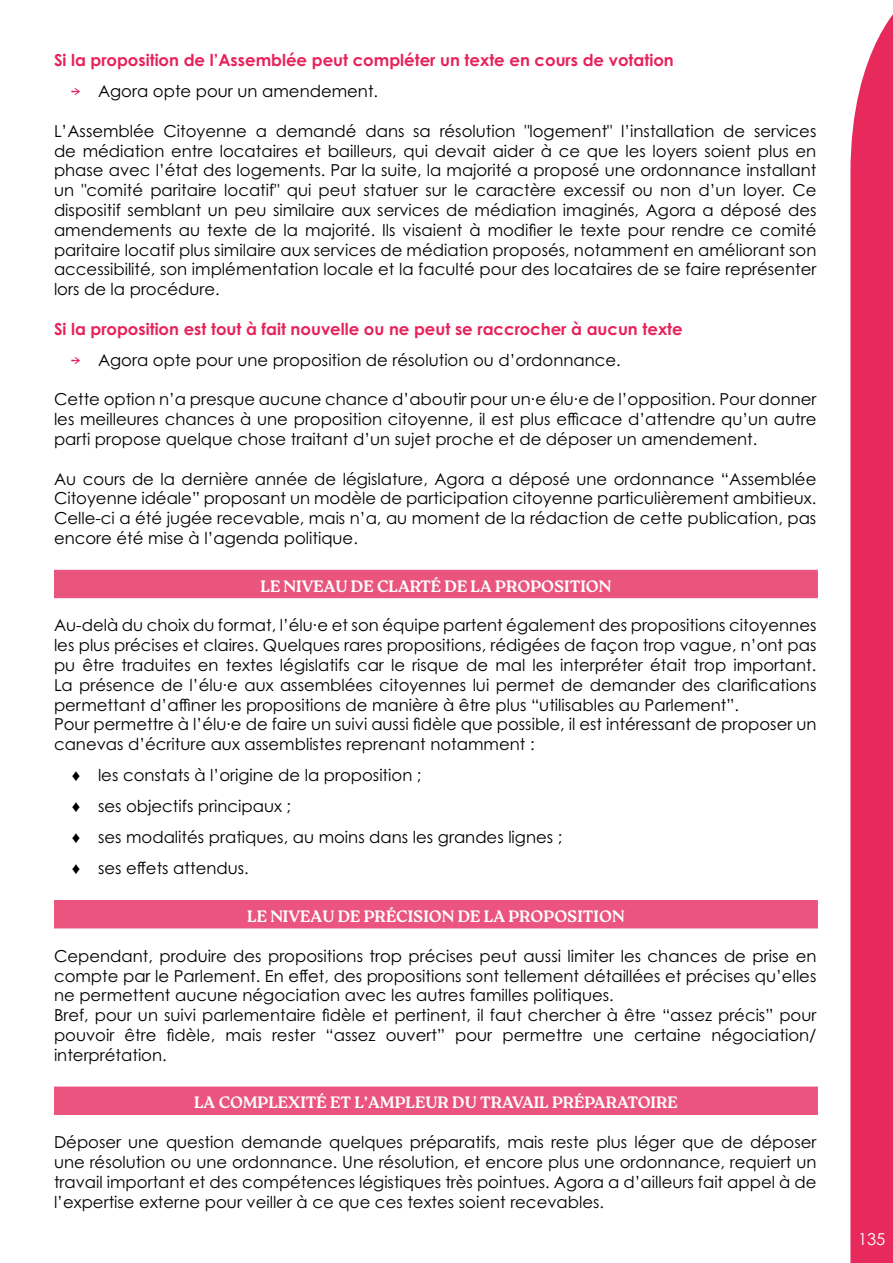
<style>
.page{position:relative;width:893px;height:1263px;background:#fff}
.page>*{position:absolute;margin:0;border:0;box-sizing:border-box;transform-origin:0 0}
.t1{font:16.5px/19.8px "Century Gothic Pro";color:#000;text-align:justify}
.t2{font:700 16.5px "Century Gothic Pro";color:#e7215a}
.t3{font:700 16.5px "Roca";color:#fff}
.t4{font:16.5px "Century Gothic Pro";color:#fff}
.s1{font-family:"Gelica";color:#e7215a}
.s2{font-family:"Andale Mono"}
</style>
<div class="page">
<div style="left:850px;top:14px;width:43px;height:1249px;background:#e7295c"></div>
<div style="left:55px;top:571px;width:762px;height:27px;background:#ea557e"></div>
<hr style="left:54px;top:570px;width:764px;height:1px;background:#ea547e">
<hr style="left:54px;top:571px;width:2px;height:26px;background:#ea547e">
<hr style="left:816px;top:571px;width:2px;height:26px;background:#ea547e">
<hr style="left:54px;top:597px;width:764px;height:1px;background:#ea547e">
<div style="left:55px;top:901px;width:762px;height:27px;background:#ea547e"></div>
<hr style="left:54px;top:900px;width:764px;height:2px;background:#ea547e">
<hr style="left:54px;top:902px;width:2px;height:26px;background:#ea547e">
<hr style="left:816px;top:902px;width:2px;height:26px;background:#ea547e">
<hr style="left:54px;top:928px;width:764px;height:1px;background:#ea547e">
<div style="left:55px;top:1087px;width:762px;height:27px;background:#ea547e"></div>
<hr style="left:54px;top:1086px;width:764px;height:2px;background:#ea547e">
<hr style="left:54px;top:1088px;width:2px;height:26px;background:#ea547e">
<hr style="left:816px;top:1088px;width:2px;height:26px;background:#ea547e">
<hr style="left:54px;top:1114px;width:764px;height:1px;background:#ea547e">
<p class="t2" style="left:54px;top:50px;width:621px">Si la proposition de l’Assemblée peut compléter un texte en cours de votation</p>
<p class="t1" style="left:71px;top:81px;width:309px"><span class="s1">→</span> Agora opte pour un amendement.</p>
<p class="t1" style="left:54px;top:121px;width:764px">L’Assemblée Citoyenne a demandé dans sa résolution "logement" l’installation de services de médiation entre locataires et bailleurs, qui devait aider à ce que les loyers soient plus en phase avec l’état des logements. Par la suite, la majorité a proposé une ordonnance installant un "comité paritaire locatif" qui peut statuer sur le caractère excessif ou non d’un loyer. Ce dispositif semblant un peu similaire aux services de médiation imaginés, Agora a déposé des amendements au texte de la majorité. Ils visaient à modifier le texte pour rendre ce comité paritaire locatif plus similaire aux services de médiation proposés, notamment en améliorant son accessibilité, son implémentation locale et la faculté pour des locataires de se faire représenter lors de la procédure.</p>
<p class="t2" style="left:54px;top:318px;width:630px">Si la proposition est tout à fait nouvelle ou ne peut se raccrocher à aucun texte</p>
<p class="t1" style="left:71px;top:350px;width:551px"><span class="s1">→</span> Agora opte pour une proposition de résolution ou d’ordonnance.</p>
<p class="t1" style="left:54px;top:389px;width:764px">Cette option n’a presque aucune chance d’aboutir pour un·e élu·e de l’opposition. Pour donner les meilleures chances à une proposition citoyenne, il est plus efficace d’attendre qu’un autre parti propose quelque chose traitant d’un sujet proche et de déposer un amendement.</p>
<p class="t1" style="left:54px;top:469px;width:764px">Au cours de la dernière année de législature, Agora a déposé une ordonnance “Assemblée Citoyenne idéale” proposant un modèle de participation citoyenne particulièrement ambitieux.<br>Celle-ci a été jugée recevable, mais n’a, au moment de la rédaction de cette publication, pas encore été mise à l’agenda politique.</p>
<p class="t3" style="left:261px;top:576px;width:352px">LE NIVEAU DE CLARTÉ DE LA PROPOSITION</p>
<p class="t1" style="left:54px;top:615px;width:764px;text-align:left">Au-delà du choix du format, l’élu·e et son équipe partent également des propositions citoyennes les plus précises et claires. Quelques rares propositions, rédigées de façon trop vague, n’ont pas pu être traduites en textes législatifs car le risque de mal les interpréter était trop important.<br>La présence de l’élu·e aux assemblées citoyennes lui permet de demander des clarifications permettant d’affiner les propositions de manière à être plus “utilisables au Parlement”.<br>Pour permettre à l’élu·e de faire un suivi aussi fidèle que possible, il est intéressant de proposer un canevas d’écriture aux assemblistes reprenant notamment :</p>
<p class="t1" style="left:71px;top:760px;width:493px;line-height:31px;text-align:left"><span class="s2">♦</span> les constats à l’origine de la proposition ;<br><span class="s2">♦</span> ses objectifs principaux ;<br><span class="s2">♦</span> ses modalités pratiques, au moins dans les grandes lignes ; <span class="s2">♦</span> ses effets attendus.</p>
<p class="t3" style="left:247px;top:907px;width:379px">LE NIVEAU DE PRÉCISION DE LA PROPOSITION</p>
<p class="t1" style="left:54px;top:946px;width:764px;text-align:left">Cependant, produire des propositions trop précises peut aussi limiter les chances de prise en compte par le Parlement. En effet, des propositions sont tellement détaillées et précises qu’elles ne permettent aucune négociation avec les autres familles politiques.<br>Bref, pour un suivi parlementaire fidèle et pertinent, il faut chercher à être “assez précis” pour pouvoir être fidèle, mais rester “assez ouvert” pour permettre une certaine négociation/ interprétation.</p>
<p class="t3" style="left:194px;top:1093px;width:485px">LA COMPLEXITÉ ET L’AMPLEUR DU TRAVAIL PRÉPARATOIRE</p>
<p class="t1" style="left:54px;top:1132px;width:764px">Déposer une question demande quelques préparatifs, mais reste plus léger que de déposer une résolution ou une ordonnance. Une résolution, et encore plus une ordonnance, requiert un travail important et des compétences légistiques très pointues. Agora a d’ailleurs fait appel à de l’expertise externe pour veiller à ce que ces textes soient recevables.</p>
<p class="t4" style="left:858px;top:1229px;width:29px">135</p>
</div>
